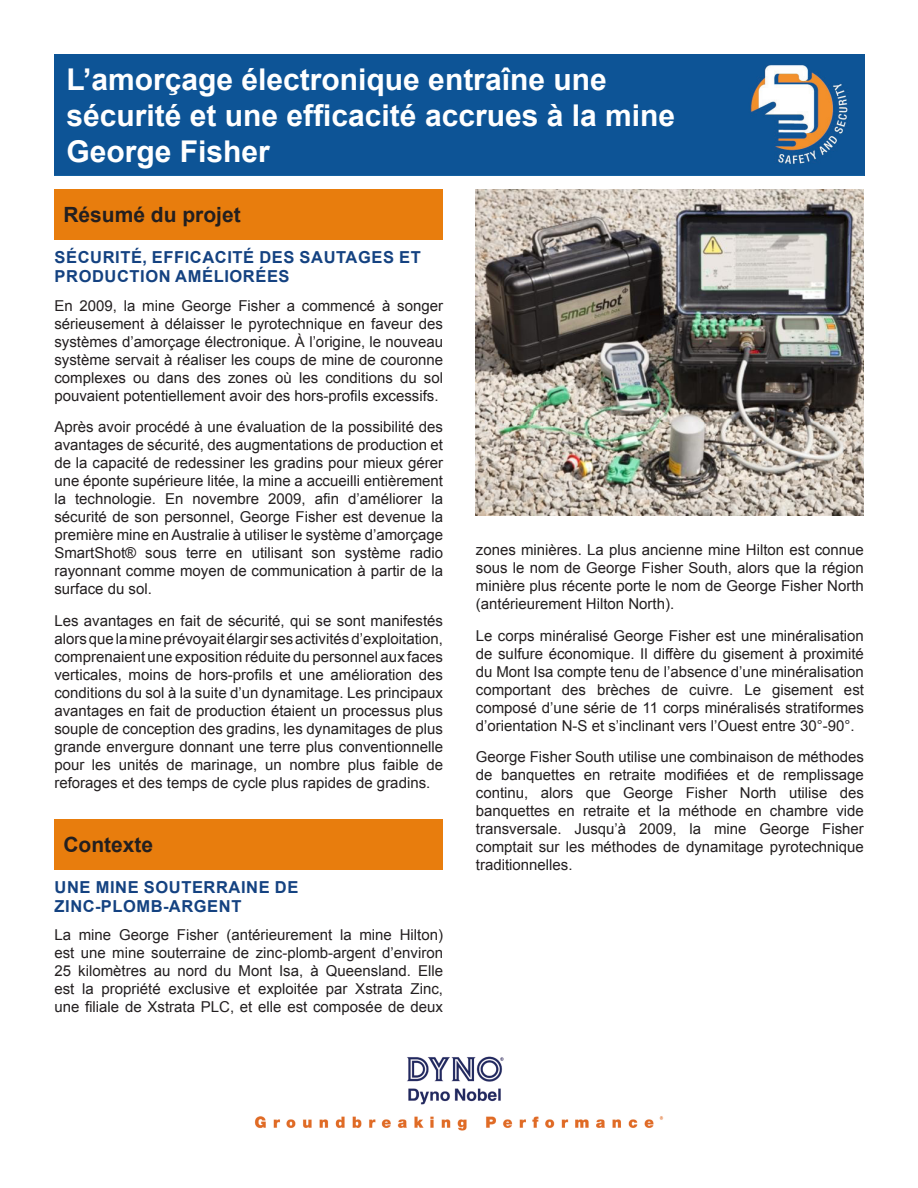
<style>
.page{position:relative;width:918px;height:1188px;background:#fff}
.page>*{position:absolute;margin:0;border:0;box-sizing:border-box;transform-origin:0 0}
.t1{font:700 30px/36px "Arial";color:#fff}
.black_heading{font:700 21px "Arial";color:#231f20}
.blue_heading{font:700 16.5px/19.5px "Arial";letter-spacing:.035em;color:#144281}
.t2{font:15px/18px "Arial";color:#231f20;text-align:justify}
</style>
<div class="page">
<div style="left:55px;top:54px;width:809px;height:121px;background:#0d5496"></div>
<img style="left:254px;top:1056px;width:410px;height:75px">
<div style="left:54px;top:190px;width:389px;height:50px;background:#e87d0d"></div>
<div style="left:54px;top:819px;width:389px;height:51px;background:#e87d0d"></div>
<img style="left:476px;top:190px;width:388px;height:325px">
<p class="t1" style="left:67px;top:61px;width:610px">L’amorçage électronique entraîne une sécurité et une efficacité accrues à la mine<br>George Fisher</p>
<p class="black_heading" style="left:63px;top:200px;width:179px">Résumé du projet</p>
<p class="blue_heading" style="left:55px;top:248px;width:368px">SÉCURITÉ, EFFICACITÉ DES SAUTAGES ET<br>PRODUCTION AMÉLIORÉES</p>
<p class="t2" style="left:54px;top:297px;width:390px">En 2009, la mine George Fisher a commencé à songer sérieusement à délaisser le pyrotechnique en faveur des systèmes d’amorçage électronique. À l’origine, le nouveau système servait à réaliser les coups de mine de couronne complexes ou dans des zones où les conditions du sol pouvaient potentiellement avoir des hors-profils excessifs.</p>
<p class="t2" style="left:54px;top:418px;width:390px">Après avoir procédé à une évaluation de la possibilité des avantages de sécurité, des augmentations de production et de la capacité de redessiner les gradins pour mieux gérer une éponte supérieure litée, la mine a accueilli entièrement la technologie. En novembre 2009, afin d’améliorer la sécurité de son personnel, George Fisher est devenue la première mine en Australie à utiliser le système d’amorçage SmartShot® sous terre en utilisant son système radio rayonnant comme moyen de communication à partir de la surface du sol.</p>
<p class="t2" style="left:54px;top:612px;width:390px">Les avantages en fait de sécurité, qui se sont manifestés alors que la mine prévoyait élargir ses activités d’exploitation, comprenaient une exposition réduite du personnel aux faces verticales, moins de hors-profils et une amélioration des conditions du sol à la suite d’un dynamitage. Les principaux avantages en fait de production étaient un processus plus souple de conception des gradins, les dynamitages de plus grande envergure donnant une terre plus conventionnelle pour les unités de marinage, un nombre plus faible de reforages et des temps de cycle plus rapides de gradins.</p>
<p class="black_heading" style="left:63px;top:830px;width:91px">Contexte</p>
<p class="blue_heading" style="left:55px;top:877px;width:245px">UNE MINE SOUTERRAINE DE<br>ZINC-PLOMB-ARGENT</p>
<p class="t2" style="left:54px;top:926px;width:390px">La mine George Fisher (antérieurement la mine Hilton) est une mine souterraine de zinc-plomb-argent d’environ 25 kilomètres au nord du Mont Isa, à Queensland. Elle est la propriété exclusive et exploitée par Xstrata Zinc, une filiale de Xstrata PLC, et elle est composée de deux</p>
<p class="t2" style="left:476px;top:541px;width:390px">zones minières. La plus ancienne mine Hilton est connue sous le nom de George Fisher South, alors que la région minière plus récente porte le nom de George Fisher North (antérieurement Hilton North).</p>
<p class="t2" style="left:476px;top:626px;width:390px">Le corps minéralisé George Fisher est une minéralisation de sulfure économique. Il diffère du gisement à proximité du Mont Isa compte tenu de l’absence d’une minéralisation comportant des brèches de cuivre. Le gisement est composé d’une série de 11 corps minéralisés stratiformes d’orientation N-S et s’inclinant vers l’Ouest entre 30°-90°.</p>
<p class="t2" style="left:476px;top:748px;width:390px">George Fisher South utilise une combinaison de méthodes de banquettes en retraite modifiées et de remplissage continu, alors que George Fisher North utilise des banquettes en retraite et la méthode en chambre vide transversale. Jusqu’à 2009, la mine George Fisher comptait sur les méthodes de dynamitage pyrotechnique traditionnelles.</p>
</div>
